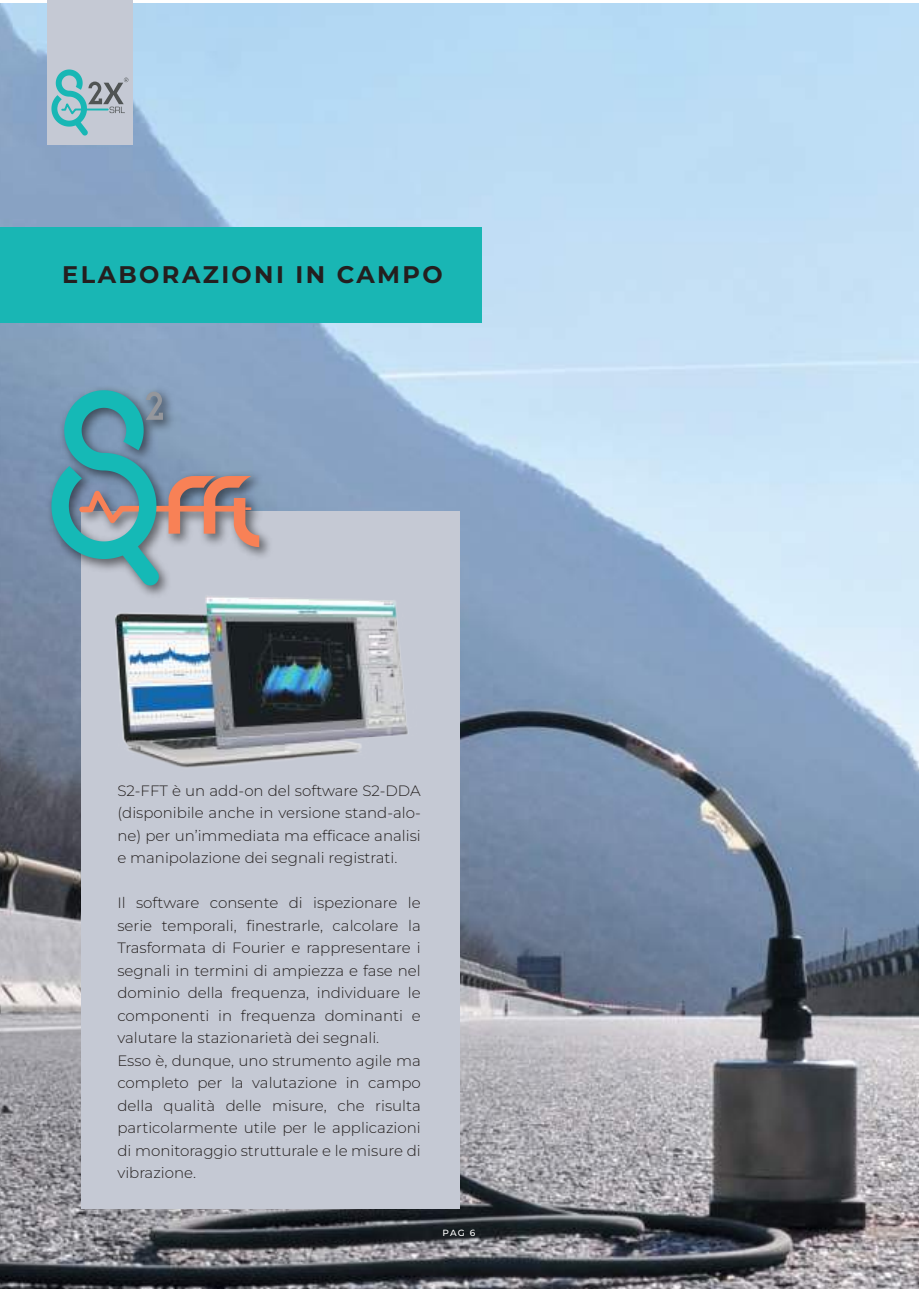
<style>
.page{position:relative;width:919px;height:1289px;background:#fff}
.page>*{position:absolute;margin:0;border:0;box-sizing:border-box;transform-origin:0 0}
.t1{font:700 24px "Montserrat";letter-spacing:.1em;color:#241f1f}
.t2{font:300 15px/22.5px "Montserrat";color:#241f1f;text-align:justify}
.t3{font:500 9px "Montserrat";color:#fff}
</style>
<div class="page">
<img style="left:0;top:3px;width:918px;height:1285px">
<div style="left:0;top:227px;width:481px;height:95px;background:#19b6b4"></div>
<div style="left:81px;top:512px;width:378px;height:696px;background:#c5c9d4"></div>
<img style="left:115px;top:597px;width:293px;height:171px">
<img style="left:42px;top:381px;width:235px;height:222px">
<svg style="left:51px;top:390px;width:208px;height:195px"></svg>
<div style="left:47px;top:0;width:86px;height:145px;background:#c5c9d4"></div>
<svg style="left:51px;top:69px;width:77px;height:66px"></svg>
<h1 class="t1" style="left:62px;top:258px;width:382px">ELABORAZIONI IN CAMPO</h1>
<p class="t2" style="left:117px;top:778px;width:305px">S2-FFT è un add-on del software S2-DDA (disponibile anche in versione stand-alo&shy;ne) per un’immediata ma efficace analisi e manipolazione dei segnali registrati.</p>
<p class="t2" style="left:117px;top:891px;width:305px;text-align:left">Il software consente di ispezionare le serie temporali, finestrarle, calcolare la Trasformata di Fourier e rappresentare i segnali in termini di ampiezza e fase nel dominio della frequenza, individuare le componenti in frequenza dominanti e valutare la stazionarietà dei segnali.<br>Esso è, dunque, uno strumento agile ma completo per la valutazione in campo della qualità delle misure, che risulta particolarmente utile per le applicazioni di monitoraggio strutturale e le misure di vibrazione.</p>
<p class="t3" style="left:442px;top:1227px;width:34px">PAG 6</p>
</div>
